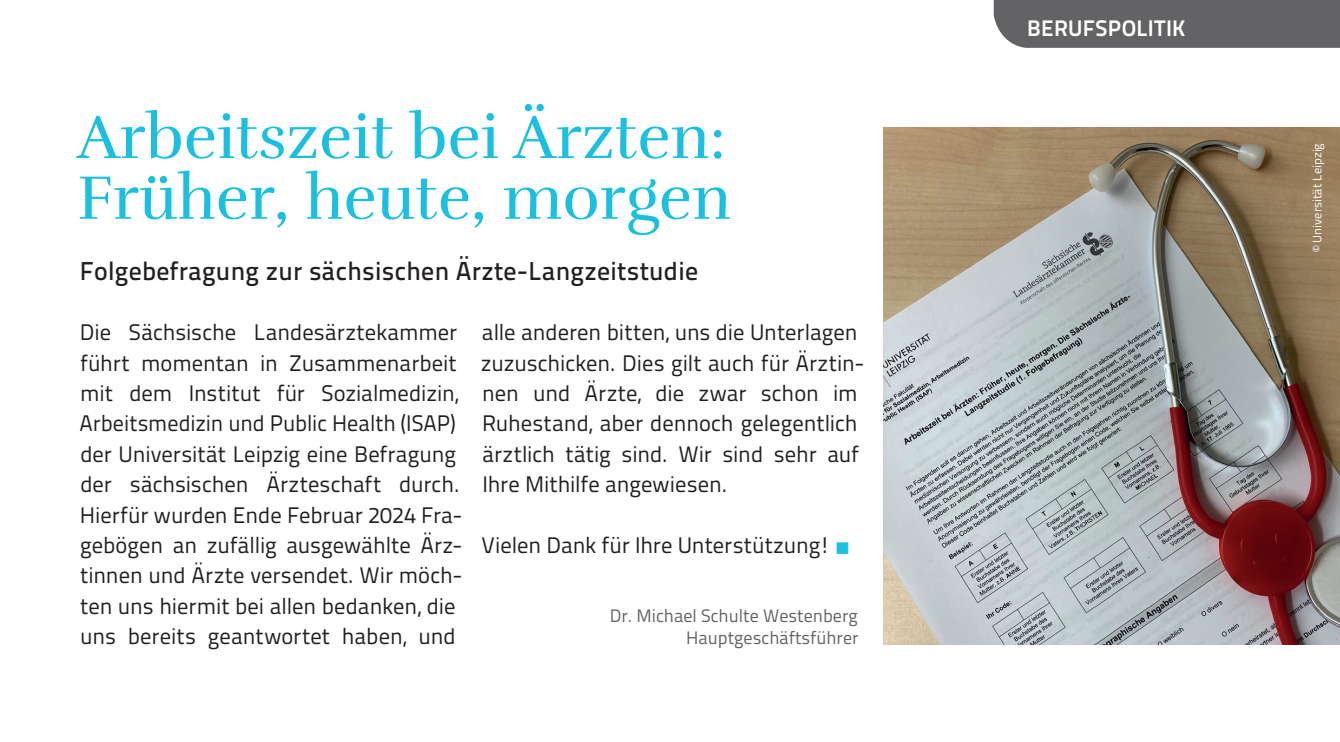
<style>
.page{position:relative;width:1340px;height:742px;background:#fff}
.page>*{position:absolute;margin:0;border:0;box-sizing:border-box;transform-origin:0 0}
.t1{font:63px/60.8px "Rufina";color:#1cbfdf}
.t2{font:500 25.88px "Titillium Text";letter-spacing:.01em;color:#231f20}
.t3{font:22.5px/30.4px "Titillium Text";color:#231f20}
.t4{font:700 22.5px "Titillium Text";letter-spacing:.01em;color:#fff}
.t5{font:18px/22.5px "Titillium Text";color:#636366;text-align:right}
.t6{font:12.38px "Titillium Text";color:#fff}
.s1{font-family:"Source Sans Variable";font-size:14.62px;color:#1cbfdf}
</style>
<div class="page">
<div style="left:993px;top:0;width:346px;height:48px;background:#636366"></div>
<img style="left:883px;top:128px;width:456px;height:516px">
<h1 class="t1" style="left:77px;top:107px;width:656px">Arbeitszeit bei Ärzten:<br>Früher, heute, morgen</h1>
<p class="t2" style="left:80px;top:251px;width:620px">Folgebefragung zur sächsischen Ärzte-Langzeitstudie</p>
<p class="t3" style="left:79px;top:316px;width:384px">Die Sächsische Landesärztekammer führt momentan in Zusammenarbeit mit dem Institut für Sozialmedizin, Arbeitsmedizin und Public Health (ISAP) der Universität Leipzig eine Befragung der sächsischen Ärzteschaft durch.<br>Hierfür wurden Ende Februar 2024 Fra&shy;gebögen an zufällig ausgewählte Ärz&shy;tinnen und Ärzte versendet. Wir möch&shy;ten uns hiermit bei allen bedanken, die uns bereits geantwortet haben, und</p>
<p class="t3" style="left:481px;top:316px;width:385px">alle anderen bitten, uns die Unterlagen zuzuschicken. Dies gilt auch für Ärztin&shy;nen und Ärzte, die zwar schon im Ruhestand, aber dennoch gelegentlich ärztlich tätig sind. Wir sind sehr auf Ihre Mithilfe angewiesen.</p>
<p class="t3" style="left:481px;top:529px;width:369px">Vielen Dank für Ihre Unterstützung! <span class="s1">■</span></p>
<p class="t5" style="left:609px;top:603px;width:250px">Dr. Michael Schulte Westenberg<br>Hauptgeschäftsführer</p>
<p class="t4" style="left:1027px;top:10px;width:160px">BERUFSPOLITIK</p>
<p class="t6" style="left:1307px;top:252px;width:110px;rotate:-90deg">© Universität Leipzig</p>
</div>
